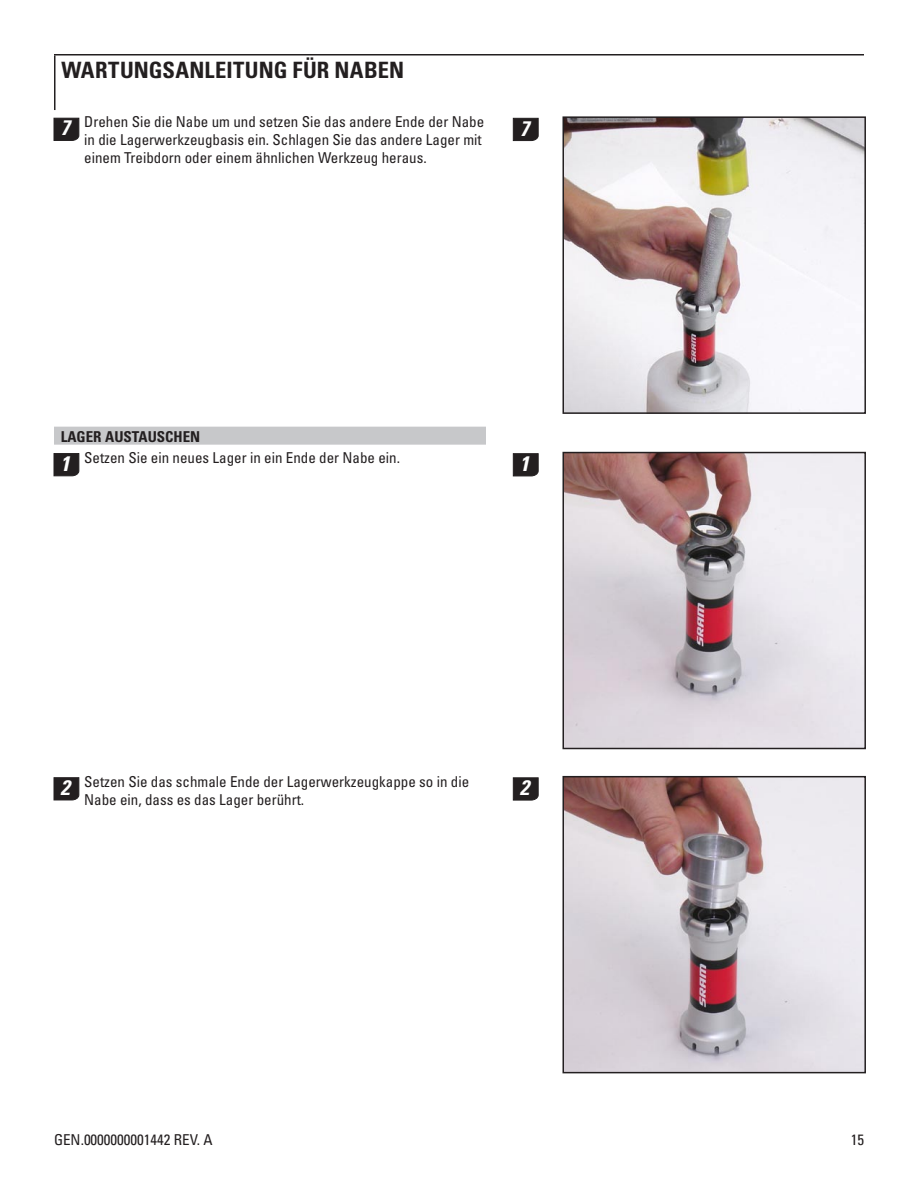
<style>
.page{position:relative;width:918px;height:1188px;background:#fff}
.page>*{position:absolute;margin:0;border:0;box-sizing:border-box;transform-origin:0 0}
.t1{font:700 condensed 22.5px "Univers LT Std";letter-spacing:.01em;color:#231f20}
.t2{font:italic 700 condensed 21px "Univers LT Std";color:#fff}
.t3{font:condensed 15px/18px "Univers LT Std";color:#231f20}
.s1{font-weight:700;font-style:italic;font-size:21px;color:#fff}
.s2{font-weight:700}
</style>
<div class="page">
<hr style="left:54px;top:54px;width:810px;height:2px;background:#231f20">
<hr style="left:54px;top:55px;width:2px;height:55px;background:#231f20">
<div style="left:54px;top:427px;width:432px;height:18px;background:#c7c8ca"></div>
<svg style="left:53px;top:118px;width:27px;height:23px"></svg>
<svg style="left:53px;top:453px;width:27px;height:23px"></svg>
<svg style="left:53px;top:777px;width:27px;height:24px"></svg>
<svg style="left:513px;top:118px;width:26px;height:23px"></svg>
<img style="left:565px;top:119px;width:298px;height:292px">
<div style="left:562px;top:116px;width:304px;height:298px;border:2px solid #231f20"></div>
<svg style="left:513px;top:453px;width:26px;height:24px"></svg>
<img style="left:565px;top:455px;width:298px;height:291px">
<div style="left:562px;top:452px;width:304px;height:297px;border:2px solid #231f20"></div>
<svg style="left:513px;top:777px;width:26px;height:24px"></svg>
<img style="left:565px;top:779px;width:298px;height:291px">
<div style="left:562px;top:776px;width:304px;height:297px;border:2px solid #231f20"></div>
<h1 class="t1" style="left:62px;top:56px;width:34px">WARTUNGSANLEITUNG</h1>
<h1 class="t1" style="left:293px;top:56px;width:72px">FÜR NABEN</h1>
<p class="t3" style="left:84px;top:113px;width:401px;text-indent:-24px"><span class="s1">7</span> Drehen Sie die Nabe um und setzen Sie das andere Ende der Nabe in die Lagerwerkzeugbasis ein. Schlagen Sie das andere Lager mit einem Treibdorn oder einem ähnlichen Werkzeug heraus.</p>
<h2 class="t2" style="left:520px;top:115px;width:16px">7</h2>
<p class="t3" style="left:60px;top:426px;width:341px;line-height:20.5px"><span class="s2">LAGER AUSTAUSCHEN<br></span><span class="s1">1</span> Setzen Sie ein neues Lager in ein Ende der Nabe ein.</p>
<h2 class="t2" style="left:520px;top:451px;width:16px">1</h2>
<p class="t3" style="left:84px;top:772px;width:386px;text-indent:-24px"><span class="s1">2</span> Setzen Sie das schmale Ende der Lagerwerkzeugkappe so in die<br>Nabe ein, dass es das Lager berührt.</p>
<h2 class="t2" style="left:520px;top:775px;width:16px">2</h2>
<p class="t3" style="left:54px;top:1130px;width:160px">GEN.0000000001442 REV. A</p>
<p class="t3" style="left:851px;top:1130px;width:15px">15</p>
</div>
